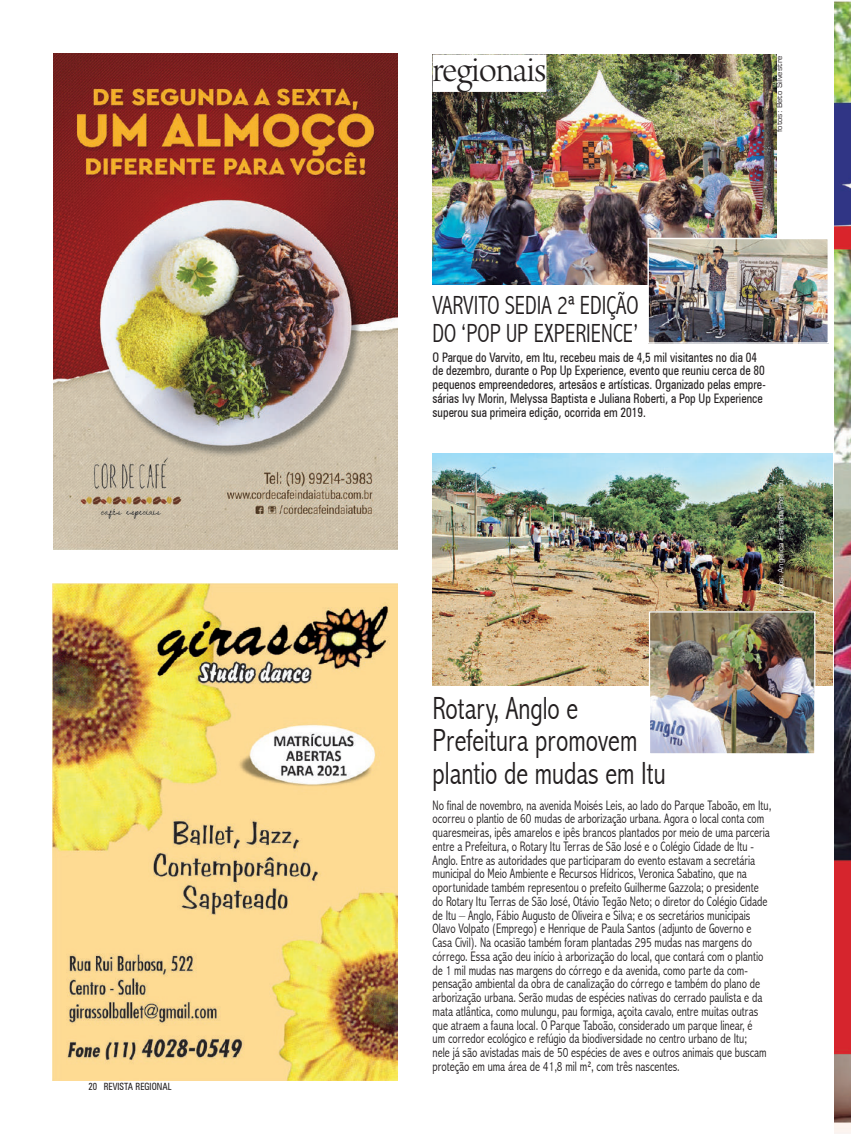
<style>
.page{position:relative;width:851px;height:1134px;background:#fff}
.page>*{position:absolute;margin:0;border:0;box-sizing:border-box;transform-origin:0 0}
.t1{font:40px "Arno Pro Light Display";letter-spacing:-.025em;color:#231f20}
.t2{font:300 condensed 32px/32.5px "Abadi";color:#231f20;scale:.9 1}
.t3{font:300 condensed 26.25px/27.5px "Abadi";color:#231f20;scale:.9 1}
.t4{font:300 condensed 13.75px/13.8px "Abadi";color:#231f20;scale:.9 1}
.t5{font:condensed 13.12px/13.8px "Zurich BT";color:#231f20;scale:.9 1}
.t6{font:condensed 10px "Zurich BT";color:#231f20;scale:.9 1}
.t7{font:7.5px "Square 721 BT";color:#fff}
.t8{font:7.5px "Square 721 BT";color:#231f20}
</style>
<div class="page">
<img style="left:432px;top:55px;width:344px;height:229px">
<div style="left:432px;top:54px;width:114px;height:38px;background:#fff"></div>
<img style="left:432px;top:454px;width:400px;height:231px">
<img style="left:650px;top:613px;width:163px;height:139px">
<div style="left:648px;top:611px;width:167px;height:143px;border:1px solid #fff"></div>
<img style="left:649px;top:240px;width:177px;height:102px">
<div style="left:647px;top:238px;width:181px;height:106px;border:1px solid #fff"></div>
<img style="left:53px;top:53px;width:344px;height:496px">
<img style="left:52px;top:584px;width:345px;height:497px">
<img style="left:834px;top:1px;width:16px;height:1133px">
<p class="t6" style="left:89px;top:1080px;width:94px">20 REVISTA REGIONAL</p>
<h1 class="t1" style="left:432px;top:47px;width:115px">regionais</h1>
<p class="t8" style="left:774px;top:132px;width:78px;rotate:-90deg">fotos: Beto Silvestre</p>
<h3 class="t3" style="left:432px;top:292px;width:230px">VARVITO SEDIA 2ª EDIÇÃO<br>DO ‘POP UP EXPERIENCE’</h3>
<p class="t5" style="left:432px;top:350px;width:371px">O Parque do Varvito, em Itu, recebeu mais de 4,5 mil visitantes no dia 04 de dezembro, durante o Pop Up Experience, evento que reuniu cerca de 80 pequenos empreendedores, artesãos e artísticas. Organizado pelas empre&shy;sárias Ivy Morin, Melyssa Baptista e Juliana Roberti, a Pop Up Experience superou sua primeira edição, ocorrida em 2019.</p>
<p class="t7" style="left:776px;top:597px;width:119px;rotate:-90deg">fotos: Angélica Estrada/Pref. Itu</p>
<h2 class="t2" style="left:432px;top:692px;width:261px">Rotary, Anglo e<br>Prefeitura promovem plantio de mudas em Itu</h2>
<p class="t4" style="left:432px;top:798px;width:378px">No final de novembro, na avenida Moisés Leis, ao lado do Parque Taboão, em Itu, ocorreu o plantio de 60 mudas de arborização urbana. Agora o local conta com quaresmeiras, ipês amarelos e ipês brancos plantados por meio de uma parceria entre a Prefeitura, o Rotary Itu Terras de São José e o Colégio Cidade de Itu - Anglo. Entre as autoridades que participaram do evento estavam a secretária municipal do Meio Ambiente e Recursos Hídricos, Veronica Sabatino, que na oportunidade também representou o prefeito Guilherme Gazzola; o presidente do Rotary Itu Terras de São José, Otávio Tegão Neto; o diretor do Colégio Cidade de Itu – Anglo, Fábio Augusto de Oliveira e Silva; e os secretários municipais Olavo Volpato (Emprego) e Henrique de Paula Santos (adjunto de Governo e Casa Civil). Na ocasião também foram plantadas 295 mudas nas margens do córrego. Essa ação deu início à arborização do local, que contará com o plantio de 1 mil mudas nas margens do córrego e da avenida, como parte da com&shy;pensação ambiental da obra de canalização do córrego e também do plano de arborização urbana. Serão mudas de espécies nativas do cerrado paulista e da mata atlântica, como mulungu, pau formiga, açoita cavalo, entre muitas outras que atraem a fauna local. O Parque Taboão, considerado um parque linear, é<br>um corredor ecológico e refúgio da biodiversidade no centro urbano de Itu;<br>nele já são avistadas mais de 50 espécies de aves e outros animais que buscam proteção em uma área de 41,8 mil m², com três nascentes.</p>
</div>
